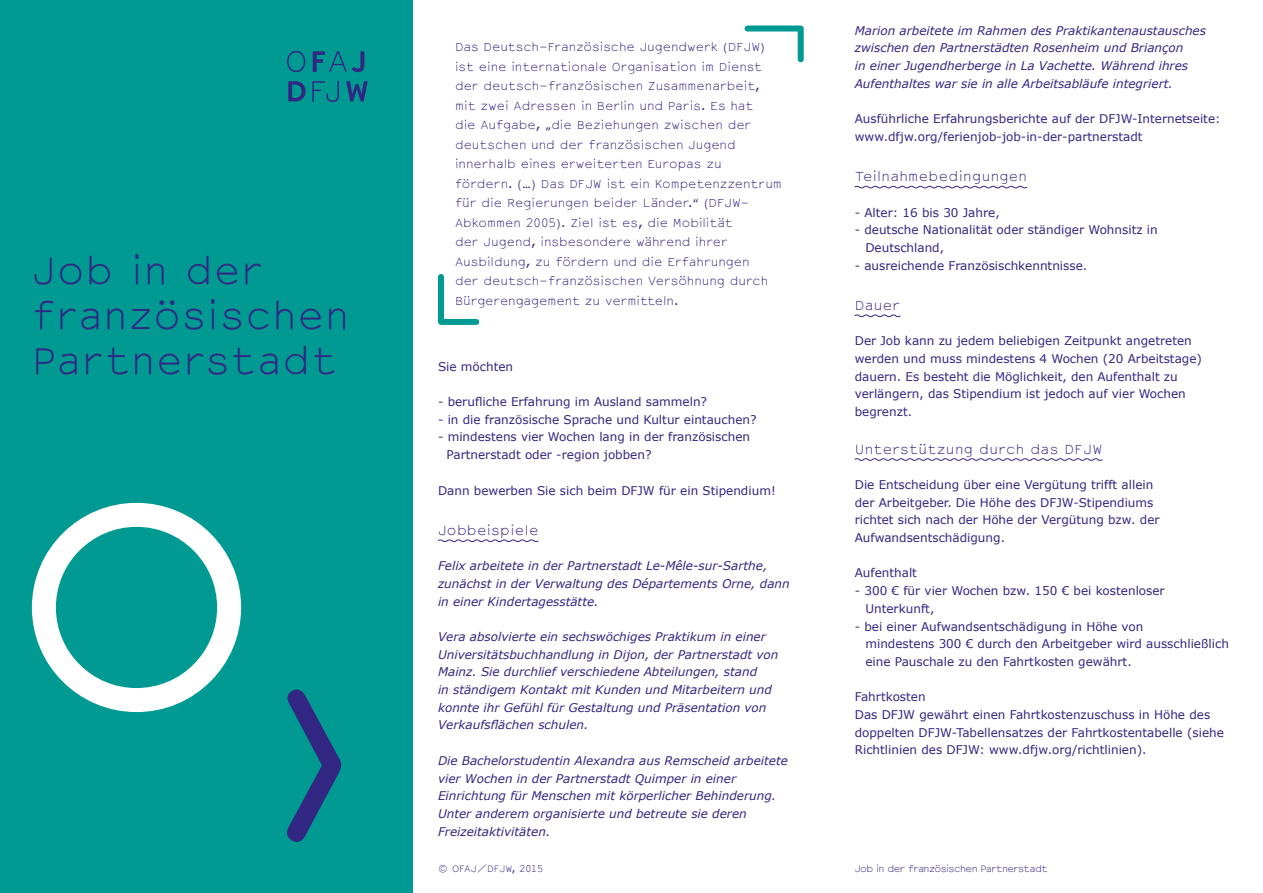
<style>
.page{position:relative;width:1263px;height:893px;background:#fff}
.page>*{position:absolute;margin:0;border:0;box-sizing:border-box;transform-origin:0 0}
.t1{font:300 36px/45px "Courier Sans";letter-spacing:.03em;color:#312783}
.t2{font:300 12.75px "Courier Sans";letter-spacing:.03em;color:#312783}
.t3{font:12px/17.7px "Verdana";color:#312783}
.t4{font:italic 12px/17.7px "Verdana";color:#312783}
.t5{font:300 11.25px/19.5px "Courier Sans";color:#312783}
.t6{font:300 9px "Courier Sans";letter-spacing:-.06em;color:#312783}
.t7{font:300 9px "Courier Sans";letter-spacing:-.01em;color:#312783}
</style>
<div class="page">
<div style="left:0;top:0;width:412px;height:893px;background:#009a93"></div>
<svg style="left:288px;top:81px;width:18px;height:20px"></svg>
<svg style="left:312px;top:81px;width:27px;height:21px"></svg>
<svg style="left:346px;top:81px;width:22px;height:20px"></svg>
<svg style="left:287px;top:51px;width:18px;height:21px"></svg>
<svg style="left:313px;top:51px;width:51px;height:21px"></svg>
<svg style="left:287px;top:689px;width:54px;height:153px"></svg>
<div style="left:32px;top:503px;width:209px;height:209px;border:24px solid #fff;border-radius:50%"></div>
<svg style="left:437px;top:539px;width:102px;height:3px"></svg>
<svg style="left:854px;top:185px;width:174px;height:4px"></svg>
<svg style="left:854px;top:314px;width:47px;height:4px"></svg>
<svg style="left:854px;top:458px;width:249px;height:3px"></svg>
<svg style="left:744px;top:25px;width:60px;height:38px"></svg>
<svg style="left:438px;top:274px;width:42px;height:51px"></svg>
<h1 class="t1" style="left:32px;top:247px;width:318px">Job in der französischen<br>Partnerstadt</h1>
<p class="t5" style="left:455px;top:37px;width:328px">Das Deutsch-Französische Jugendwerk (DFJW) ist eine internationale Organisation im Dienst der deutsch-französischen Zusammenarbeit, mit zwei Adressen in Berlin und Paris. Es hat<br>die Aufgabe, „die Beziehungen zwischen der deutschen und der französischen Jugend innerhalb eines erweiterten Europas zu fördern. (…) Das DFJW ist ein Kompetenzzentrum für die Regierungen beider Länder.“ (DFJW-Abkommen 2005). Ziel ist es, die Mobilität<br>der Jugend, insbesondere während ihrer Ausbildung, zu fördern und die Erfahrungen<br>der deutsch-französischen Versöhnung durch Bürgerengagement zu vermitteln.</p>
<p class="t3" style="left:438px;top:358px;width:77px">Sie möchten</p>
<p class="t3" style="left:438px;top:393px;width:271px">- berufliche Erfahrung im Ausland sammeln?</p>
<p class="t3" style="left:438px;top:411px;width:320px">- in die französische Sprache und Kultur eintauchen?</p>
<p class="t3" style="left:446px;top:428px;width:305px;text-indent:-9px">- mindestens vier Wochen lang in der französischen<br>Partnerstadt oder -region jobben?</p>
<p class="t3" style="left:438px;top:481px;width:339px">Dann bewerben Sie sich beim DFJW für ein Stipendium!</p>
<p class="t2" style="left:438px;top:521px;width:102px">Jobbeispiele</p>
<p class="t4" style="left:438px;top:557px;width:353px">Felix arbeitete in der Partnerstadt Le-Mêle-sur-Sarthe, zunächst in der Verwaltung des Départements Orne, dann in einer Kindertagesstätte.</p>
<p class="t4" style="left:438px;top:628px;width:342px">Vera absolvierte ein sechswöchiges Praktikum in einer Universitätsbuchhandlung in Dijon, der Partnerstadt von Mainz. Sie durchlief verschiedene Abteilungen, stand<br>in ständigem Kontakt mit Kunden und Mitarbeitern und konnte ihr Gefühl für Gestaltung und Präsentation von Verkaufsflächen schulen.</p>
<p class="t4" style="left:438px;top:752px;width:351px">Die Bachelorstudentin Alexandra aus Remscheid arbeitete vier Wochen in der Partnerstadt Quimper in einer Einrichtung für Menschen mit körperlicher Behinderung.<br>Unter anderem organisierte und betreute sie deren Freizeitaktivitäten.</p>
<p class="t4" style="left:855px;top:22px;width:353px">Marion arbeitete im Rahmen des Praktikantenaustausches zwischen den Partnerstädten Rosenheim und Briançon<br>in einer Jugendherberge in La Vachette. Während ihres Aufenthaltes war sie in alle Arbeitsabläufe integriert.</p>
<p class="t3" style="left:855px;top:110px;width:367px">Ausführliche Erfahrungsberichte auf der DFJW-Internetseite: www.dfjw.org/ferienjob-job-in-der-partnerstadt</p>
<p class="t2" style="left:855px;top:167px;width:174px">Teilnahmebedingungen</p>
<p class="t3" style="left:855px;top:203px;width:146px">- Alter: 16 bis 30 Jahre,</p>
<p class="t3" style="left:865px;top:221px;width:294px;text-indent:-11px">- deutsche Nationalität oder ständiger Wohnsitz in<br>Deutschland,</p>
<p class="t3" style="left:855px;top:257px;width:234px">- ausreichende Französischkenntnisse.</p>
<p class="t2" style="left:855px;top:296px;width:47px">Dauer</p>
<p class="t3" style="left:855px;top:332px;width:349px">Der Job kann zu jedem beliebigen Zeitpunkt angetreten werden und muss mindestens 4 Wochen (20 Arbeitstage) dauern. Es besteht die Möglichkeit, den Aufenthalt zu verlängern, das Stipendium ist jedoch auf vier Wochen begrenzt.</p>
<p class="t2" style="left:855px;top:439px;width:249px">Unterstützung durch das DFJW</p>
<p class="t3" style="left:855px;top:476px;width:306px">Die Entscheidung über eine Vergütung trifft allein der Arbeitgeber. Die Höhe des DFJW-Stipendiums richtet sich nach der Höhe der Vergütung bzw. der Aufwandsentschädigung.</p>
<p class="t3" style="left:855px;top:564px;width:64px">Aufenthalt</p>
<p class="t3" style="left:865px;top:582px;width:301px;text-indent:-11px">- 300 € für vier Wochen bzw. 150 € bei kostenloser<br>Unterkunft,</p>
<p class="t3" style="left:865px;top:617px;width:365px;text-indent:-11px">- bei einer Aufwandsentschädigung in Höhe von<br>mindestens 300 € durch den Arbeitgeber wird ausschließlich eine Pauschale zu den Fahrtkosten gewährt.</p>
<p class="t3" style="left:855px;top:688px;width:371px">Fahrtkosten<br>Das DFJW gewährt einen Fahrtkostenzuschuss in Höhe des doppelten DFJW-Tabellensatzes der Fahrtkostentabelle (siehe Richtlinien des DFJW: www.dfjw.org/richtlinien).</p>
<p class="t7" style="left:438px;top:862px;width:107px">© OFAJ/DFJW, 2015</p>
<p class="t6" style="left:855px;top:862px;width:194px">Job in der französischen Partnerstadt</p>
</div>
